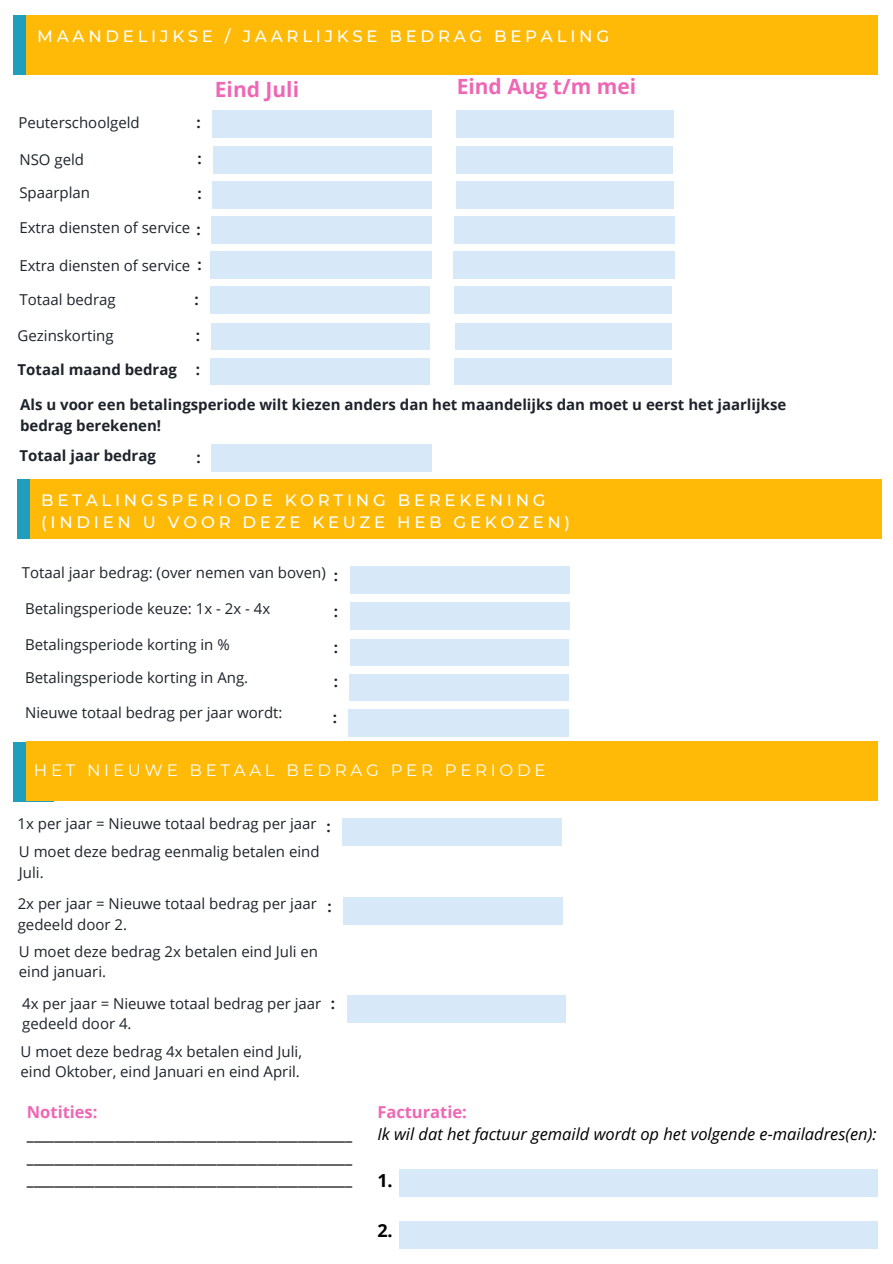
<style>
.page{position:relative;width:893px;height:1264px;background:#fff}
.page>*{position:absolute;margin:0;border:0;box-sizing:border-box;transform-origin:0 0}
.t1{font:700 21px "Open Sans";color:#ef67b4}
.t2{font:700 18px "Open Sans";color:#000}
.t3{font:700 16.5px/22.5px "Open Sans";color:#000;text-align:justify}
.t4{font:500 16.5px/22.5px "Montserrat";letter-spacing:.23em;color:#fff}
.t5{font:italic 16.5px "Open Sans";color:#000}
.t6{font:16.5px "Montserrat";letter-spacing:.23em;color:#fff}
.t7{font:700 16.5px "Open Sans";color:#ef67b4}
.t8{font:15px/20.2px "Open Sans";color:#1e232b}
.t9{font:700 15px/20.2px "Open Sans";color:#1e232b}
.s1{font-weight:700}
</style>
<div class="page">
<div style="left:14px;top:15px;width:40px;height:60px;background:#219ebc"></div>
<div style="left:27px;top:15px;width:850px;height:59px;background:#ffba08"></div>
<div style="left:212px;top:110px;width:219px;height:27px;background:#d7e9f8"></div>
<div style="left:213px;top:146px;width:218px;height:27px;background:#d7e9f8"></div>
<div style="left:212px;top:181px;width:219px;height:27px;background:#d7e9f8"></div>
<div style="left:211px;top:216px;width:220px;height:27px;background:#d7e9f8"></div>
<div style="left:210px;top:251px;width:221px;height:27px;background:#d7e9f8"></div>
<div style="left:455px;top:110px;width:218px;height:27px;background:#d7e9f8"></div>
<div style="left:456px;top:146px;width:217px;height:27px;background:#d7e9f8"></div>
<div style="left:455px;top:181px;width:218px;height:27px;background:#d7e9f8"></div>
<div style="left:454px;top:216px;width:221px;height:27px;background:#d7e9f8"></div>
<div style="left:453px;top:251px;width:222px;height:27px;background:#d7e9f8"></div>
<div style="left:210px;top:286px;width:219px;height:28px;background:#d7e9f8"></div>
<div style="left:211px;top:323px;width:219px;height:27px;background:#d7e9f8"></div>
<div style="left:210px;top:358px;width:219px;height:27px;background:#d7e9f8"></div>
<div style="left:211px;top:444px;width:220px;height:27px;background:#d7e9f8"></div>
<div style="left:454px;top:286px;width:217px;height:28px;background:#d7e9f8"></div>
<div style="left:455px;top:323px;width:216px;height:27px;background:#d7e9f8"></div>
<div style="left:454px;top:358px;width:217px;height:27px;background:#d7e9f8"></div>
<div style="left:18px;top:479px;width:40px;height:59px;background:#219ebc"></div>
<div style="left:31px;top:479px;width:850px;height:59px;background:#ffba08"></div>
<div style="left:351px;top:566px;width:218px;height:28px;background:#d7e9f8"></div>
<div style="left:350px;top:638px;width:218px;height:28px;background:#d7e9f8"></div>
<div style="left:349px;top:673px;width:219px;height:28px;background:#d7e9f8"></div>
<div style="left:348px;top:708px;width:220px;height:28px;background:#d7e9f8"></div>
<div style="left:14px;top:741px;width:40px;height:60px;background:#219ebc"></div>
<div style="left:27px;top:741px;width:850px;height:59px;background:#ffba08"></div>
<div style="left:342px;top:817px;width:219px;height:28px;background:#d7e9f8"></div>
<div style="left:343px;top:897px;width:219px;height:27px;background:#d7e9f8"></div>
<div style="left:350px;top:602px;width:219px;height:27px;background:#d7e9f8"></div>
<div style="left:347px;top:994px;width:218px;height:28px;background:#d7e9f8"></div>
<div style="left:398px;top:1169px;width:479px;height:27px;background:#d7e9f8"></div>
<div style="left:398px;top:1221px;width:479px;height:27px;background:#d7e9f8"></div>
<p class="t4" style="left:37px;top:25px;width:573px">MAANDELIJKSE / JAARLIJKSE BEDRAG BEPALING</p>
<p class="t8" style="left:18px;top:112px;width:123px">Peuterschoolgeld</p>
<p class="t8" style="left:19px;top:149px;width:66px">NSO geld</p>
<p class="t8" style="left:19px;top:182px;width:72px">Spaarplan</p>
<p class="t9" style="left:196px;top:112px;width:6px">:</p>
<p class="t9" style="left:197px;top:148px;width:6px">:</p>
<p class="t9" style="left:197px;top:182px;width:6px">:</p>
<p class="t8" style="left:19px;top:217px;width:183px">Extra diensten of service <span class="s1">:</span></p>
<p class="t8" style="left:19px;top:255px;width:184px">Extra diensten of service <span class="s1">:</span></p>
<p class="t9" style="left:195px;top:289px;width:6px">:</p>
<p class="t9" style="left:196px;top:325px;width:6px">:</p>
<p class="t8" style="left:19px;top:289px;width:98px">Totaal bedrag</p>
<p class="t8" style="left:18px;top:325px;width:97px">Gezinskorting</p>
<p class="t9" style="left:18px;top:359px;width:161px">Totaal maand bedrag</p>
<p class="t9" style="left:196px;top:359px;width:6px">:</p>
<h1 class="t1" style="left:215px;top:75px;width:86px">Eind Juli</h1>
<h1 class="t1" style="left:456px;top:71px;width:181px">Eind Aug t/m mei</h1>
<p class="t9" style="left:20px;top:394px;width:767px">Als u voor een betalingsperiode wilt kiezen anders dan het maandelijks dan moet u eerst het jaarlijkse bedrag berekenen!</p>
<p class="t9" style="left:19px;top:445px;width:138px">Totaal jaar bedrag</p>
<p class="t9" style="left:196px;top:446px;width:6px">:</p>
<p class="t4" style="left:41px;top:488px;width:530px">BETALINGSPERIODE KORTING BEREKENING (INDIEN U VOOR DEZE KEUZE HEB GEKOZEN)</p>
<p class="t8" style="left:22px;top:561px;width:305px">Totaal jaar bedrag: (over nemen van boven)</p>
<p class="t9" style="left:334px;top:565px;width:6px">:</p>
<p class="t8" style="left:25px;top:597px;width:247px">Betalingsperiode keuze: 1x - 2x - 4x</p>
<p class="t9" style="left:334px;top:601px;width:6px">:</p>
<p class="t8" style="left:25px;top:633px;width:206px">Betalingsperiode korting in %</p>
<p class="t8" style="left:25px;top:667px;width:225px">Betalingsperiode korting in Ang.</p>
<p class="t8" style="left:25px;top:702px;width:259px">Nieuwe totaal bedrag per jaar wordt:</p>
<p class="t9" style="left:334px;top:637px;width:6px">:</p>
<p class="t9" style="left:334px;top:671px;width:6px">:</p>
<p class="t9" style="left:333px;top:707px;width:6px">:</p>
<p class="t6" style="left:34px;top:760px;width:513px">HET NIEUWE BETAAL BEDRAG PER PERIODE</p>
<p class="t8" style="left:18px;top:808px;width:303px;line-height:28.5px">1x per jaar = Nieuwe totaal bedrag per jaar<br>U moet deze bedrag eenmalig betalen eind</p>
<p class="t8" style="left:19px;top:861px;width:26px">Juli.</p>
<p class="t9" style="left:326px;top:816px;width:6px">:</p>
<p class="t8" style="left:18px;top:893px;width:300px">2x per jaar = Nieuwe totaal bedrag per jaar gedeeld door 2.</p>
<p class="t8" style="left:19px;top:941px;width:301px">U moet deze bedrag 2x betalen eind Juli en eind januari.</p>
<p class="t8" style="left:22px;top:993px;width:314px">4x per jaar = Nieuwe totaal bedrag per jaar <span class="s1">: </span>gedeeld door 4.</p>
<p class="t8" style="left:21px;top:1040px;width:283px">U moet deze bedrag 4x betalen eind Juli, eind Oktober, eind Januari en eind April.</p>
<p class="t9" style="left:327px;top:895px;width:6px">:</p>
<p class="t7" style="left:27px;top:1100px;width:72px">Notities:</p>
<p class="t3" style="left:27px;top:1122px;width:327px">________________________________________________ ________________________________________________ ________________________________________________</p>
<p class="t7" style="left:377px;top:1100px;width:91px">Facturatie:</p>
<p class="t5" style="left:377px;top:1122px;width:501px">Ik wil dat het factuur gemaild wordt op het volgende e-mailadres(en):</p>
<p class="t2" style="left:377px;top:1168px;width:17px">1.</p>
<p class="t2" style="left:377px;top:1217px;width:17px">2.</p>
</div>
